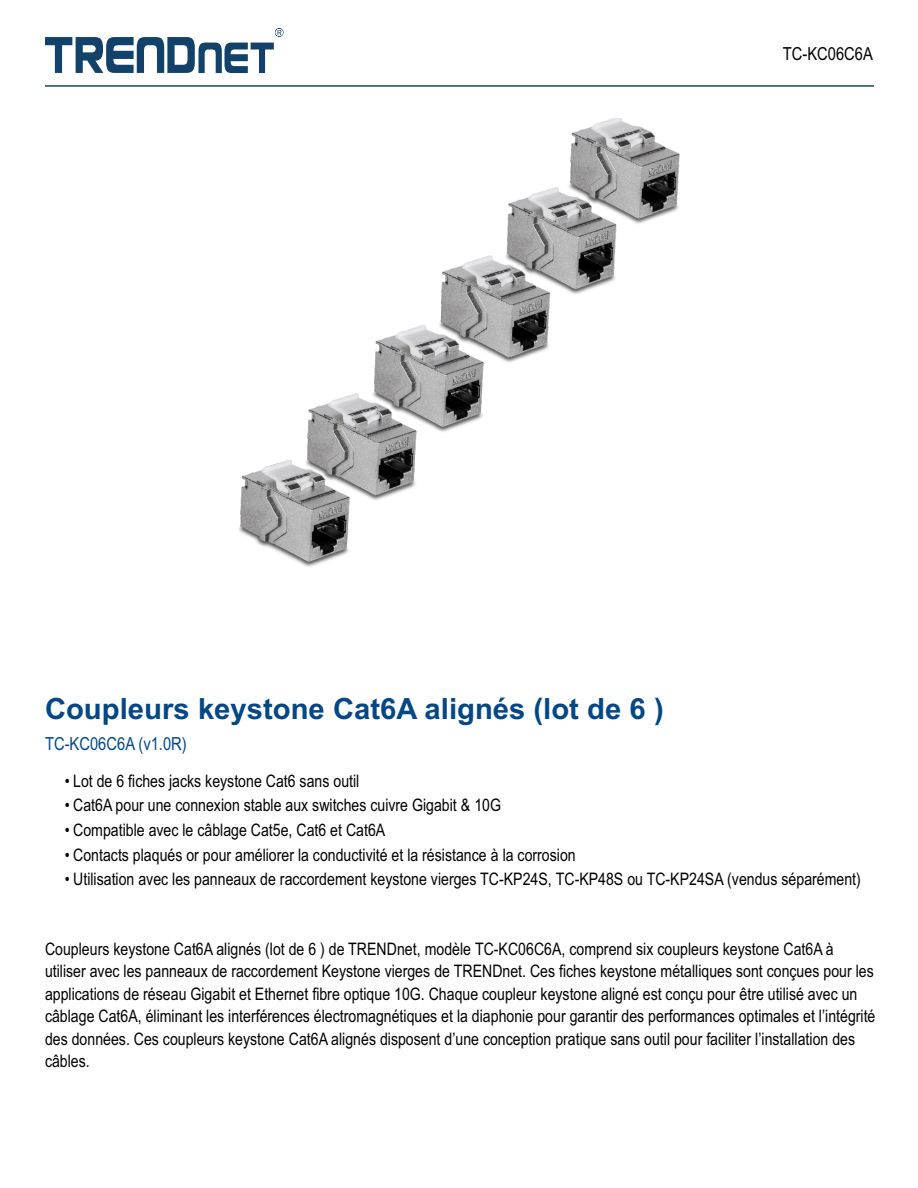
<style>
.page{position:relative;width:918px;height:1188px;background:#fff}
.page>*{position:absolute;margin:0;border:0;box-sizing:border-box;transform-origin:0 0}
.t1{font:700 29.25px "Arial";color:#034785}
.t2{font:18px "Arial Narrow";color:#034785}
.t3{font:18px "Arial Narrow";color:#000}
.t4{font:17.25px/22.5px "Arial Narrow";color:#000}
</style>
<div class="page">
<svg style="left:45px;top:28px;width:238px;height:45px"></svg>
<img style="left:239px;top:118px;width:441px;height:449px">
<hr style="left:45px;top:85px;width:829px;height:2px;background:#31537d">
<p class="t3" style="left:783px;top:47px;width:92px">TC-KC06C6A</p>
<h1 class="t1" style="left:45px;top:698px;width:620px">Coupleurs keystone Cat6A alignés (lot de 6 )</h1>
<p class="t2" style="left:45px;top:737px;width:143px">TC-KC06C6A (v1.0R)</p>
<p class="t4" style="left:65px;top:771px;width:296px">• Lot de 6 fiches jacks keystone Cat6 sans outil</p>
<p class="t4" style="left:65px;top:796px;width:438px">• Cat6A pour une connexion stable aux switches cuivre Gigabit &amp; 10G</p>
<p class="t4" style="left:65px;top:820px;width:322px">• Compatible avec le câblage Cat5e, Cat6 et Cat6A</p>
<p class="t4" style="left:65px;top:845px;width:512px">• Contacts plaqués or pour améliorer la conductivité et la résistance à la corrosion</p>
<p class="t4" style="left:65px;top:870px;width:798px">• Utilisation avec les panneaux de raccordement keystone vierges TC-KP24S, TC-KP48S ou TC-KP24SA (vendus séparément)</p>
<p class="t4" style="left:45px;top:939px;width:832px">Coupleurs keystone Cat6A alignés (lot de 6 ) de TRENDnet, modèle TC-KC06C6A, comprend six coupleurs keystone Cat6A à utiliser avec les panneaux de raccordement Keystone vierges de TRENDnet. Ces fiches keystone métalliques sont conçues pour les applications de réseau Gigabit et Ethernet fibre optique 10G. Chaque coupleur keystone aligné est conçu pour être utilisé avec un câblage Cat6A, éliminant les interférences électromagnétiques et la diaphonie pour garantir des performances optimales et l’intégrité des données. Ces coupleurs keystone Cat6A alignés disposent d’une conception pratique sans outil pour faciliter l’installation des câbles.</p>
</div>
